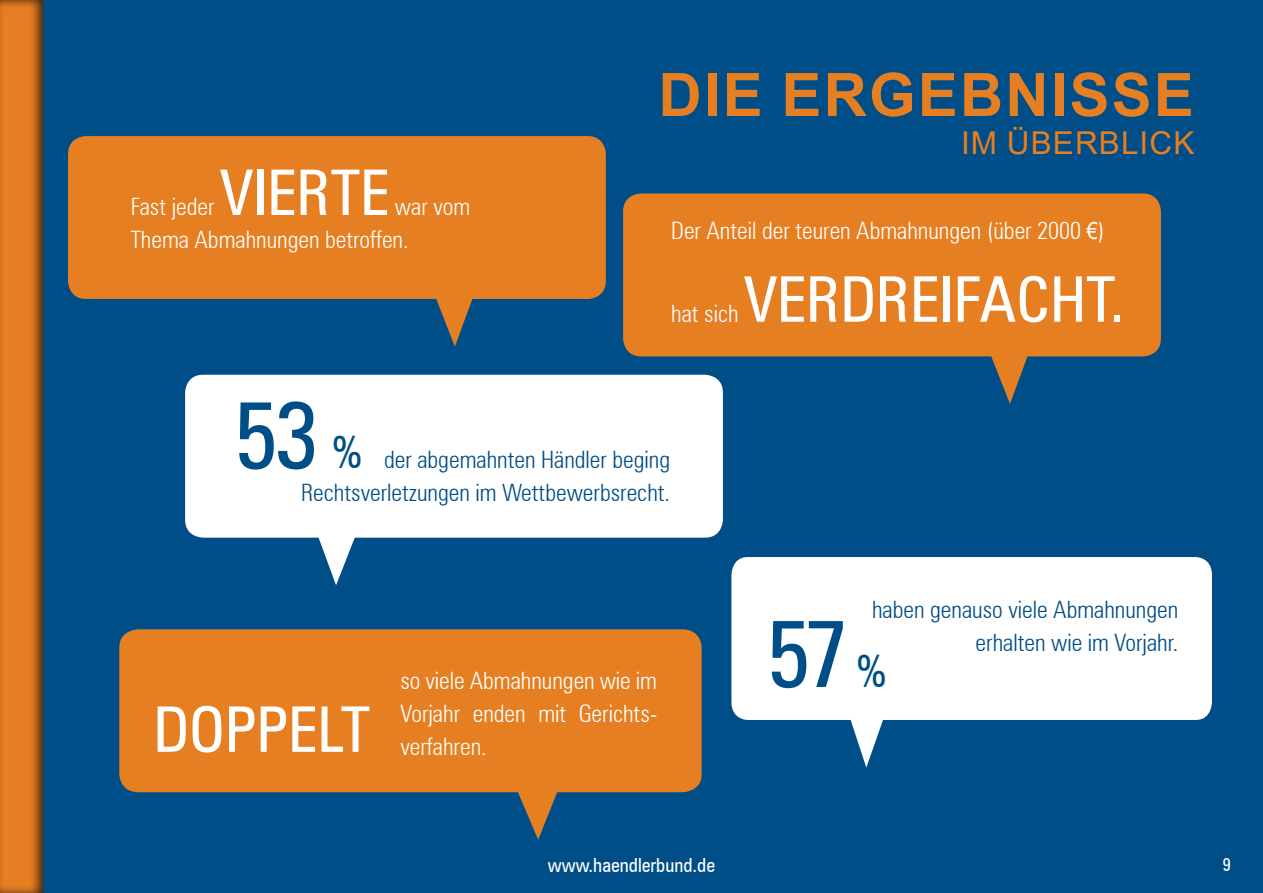
<style>
.page{position:relative;width:1263px;height:893px;background:#fff}
.page>*{position:absolute;margin:0;border:0;box-sizing:border-box;transform-origin:0 0}
.t1{font:condensed 94.5px "Zurich BT";color:#004e87}
.t2{font:condensed 63px "Zurich BT";color:#fff}
.t3{font:700 60px "Arial";letter-spacing:.035em;color:#e67e22}
.t4{font:31.5px "Arial";letter-spacing:.035em;color:#e67e22}
.t5{font:300 condensed 24px/33px "Zurich BT";color:#fff}
.t6{font:300 condensed 24px/33px "Zurich BT";color:#004e87;text-align:right}
.t7{font:condensed 19.5px "Zurich BT";color:#fff}
.t8{font:condensed 18px "Zurich BT";color:#fff}
.s1{font-family:"Arial Narrow";font-weight:400;font-stretch:normal}
.s2{font-size:45px}
</style>
<div class="page">
<div style="left:20px;top:0;width:1243px;height:893px;background:#004e87"></div>
<div style="left:0;top:0;width:56px;height:893px;background:#000;opacity:.75"></div>
<svg style="left:731px;top:557px;width:481px;height:210px;fill:#fff"></svg>
<svg style="left:733px;top:583px;width:429px;height:3px"></svg>
<div style="left:766px;top:585px;width:138px;height:129px;background:#fff"></div>
<svg style="left:185px;top:375px;width:538px;height:210px;fill:#fff"></svg>
<svg style="left:119px;top:629px;width:583px;height:211px;fill:#e67e22"></svg>
<svg style="left:68px;top:136px;width:538px;height:211px;fill:#e67e22"></svg>
<svg style="left:623px;top:193px;width:538px;height:211px;fill:#e67e22"></svg>
<h2 class="t2" style="left:220px;top:154px;width:171px">VIERTE</h2>
<p class="t5" style="left:131px;top:190px;width:85px">Fast jeder</p>
<p class="t5" style="left:131px;top:190px;width:341px;text-indent:264px">war vom<br>Thema Abmahnungen betroffen.</p>
<h3 class="t3" style="left:658px;top:53px;width:537px">DIE ERGEBNISSE</h3>
<h3 class="t4" style="left:961px;top:121px;width:235px">IM ÜBERBLICK</h3>
<p class="t5" style="left:671px;top:214px;width:435px">Der Anteil der teuren Abmahnungen (über 2000 <span class="s1">€</span>)</p>
<h2 class="t2" style="left:744px;top:261px;width:382px">VERDREIFACHT.</h2>
<p class="t5" style="left:671px;top:296px;width:69px">hat sich</p>
<h1 class="t1" style="left:234px;top:377px;width:129px">53 <span class="s2">%</span></h1>
<p class="t6" style="left:301px;top:443px;width:370px">der abgemahnten Händler beging<br>Rechtsverletzungen im Wettbewerbsrecht.</p>
<h2 class="t2" style="left:153px;top:691px;width:218px">DOPPELT</h2>
<p class="t5" style="left:400px;top:664px;width:258px;text-align:justify">so viele Abmahnungen wie im Vorjahr enden mit Gerichts&shy;verfahren.</p>
<p class="t6" style="left:872px;top:593px;width:308px">haben genauso viele Abmahnungen erhalten wie im Vorjahr.</p>
<h1 class="t1" style="left:766px;top:596px;width:121px">5 7 <span class="s2">%</span></h1>
<p class="t7" style="left:548px;top:853px;width:169px">www.haendlerbund.de</p>
<p class="t8" style="left:1222px;top:854px;width:10px">9</p>
</div>
